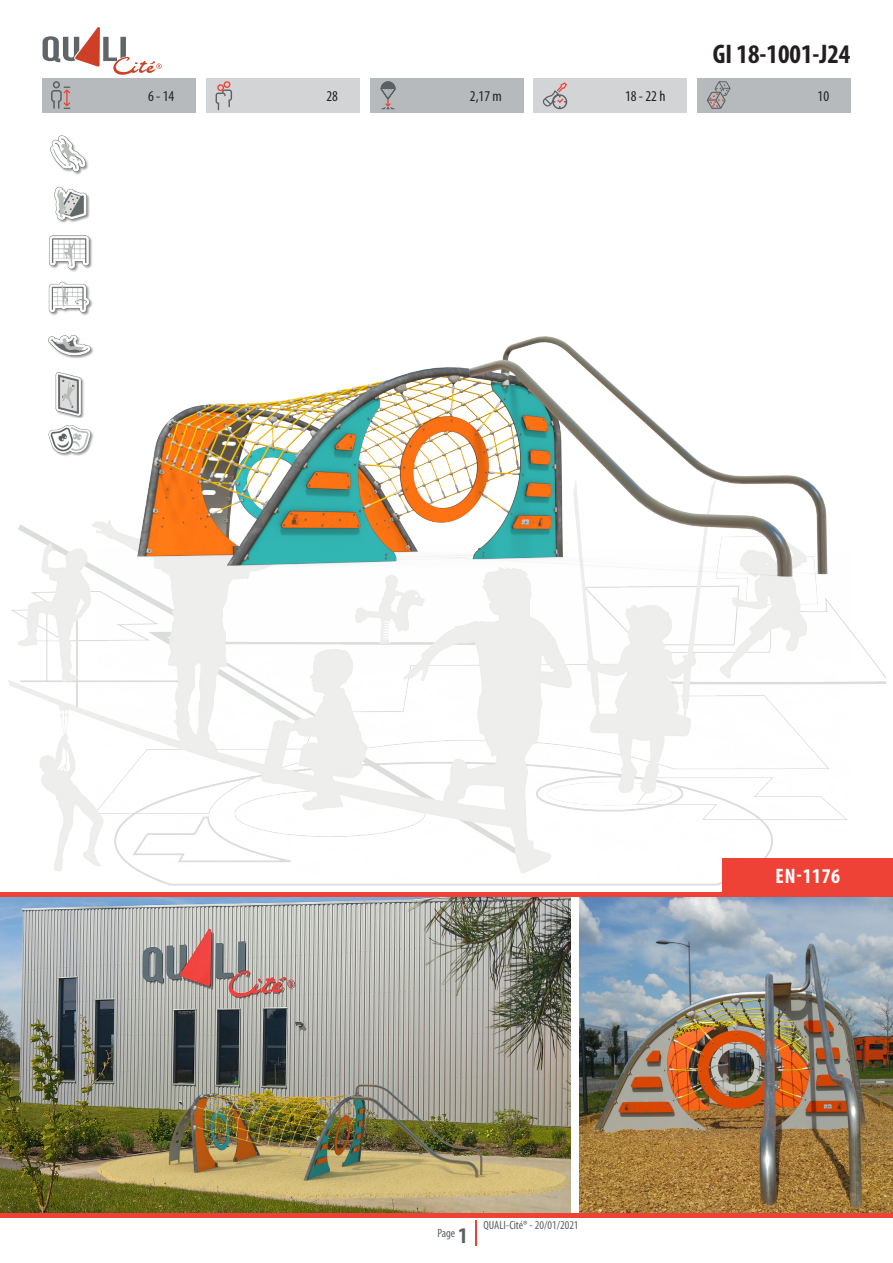
<style>
.page{position:relative;width:893px;height:1263px;background:#fff}
.page>*{position:absolute;margin:0;border:0;box-sizing:border-box;transform-origin:0 0}
.t1{font:700 condensed 27px "Myriad Pro";color:#231f20}
.t2{font:700 condensed 21px "Myriad Pro";letter-spacing:.025em;color:#fff}
.t3{font:condensed 15px "Myriad Pro";color:#231f20}
.t4{font:condensed 12px "Myriad Pro";color:#5b6064}
.s1{font-weight:700;font-size:22.5px}
</style>
<div class="page">
<div style="left:697px;top:78px;width:153px;height:35px;background:#b7babd"></div>
<svg style="left:707px;top:81px;width:23px;height:28px"></svg>
<div style="left:206px;top:78px;width:153px;height:35px;background:#d3d4d6"></div>
<svg style="left:216px;top:81px;width:16px;height:29px"></svg>
<div style="left:43px;top:78px;width:153px;height:35px;background:#b7babd"></div>
<svg style="left:51px;top:81px;width:19px;height:28px"></svg>
<div style="left:370px;top:78px;width:153px;height:35px;background:#b7babd"></div>
<svg style="left:381px;top:81px;width:15px;height:28px"></svg>
<div style="left:534px;top:78px;width:153px;height:35px;background:#d3d4d6"></div>
<svg style="left:542px;top:82px;width:25px;height:27px"></svg>
<img style="left:8px;top:521px;width:877px;height:365px">
<svg style="left:475px;top:1220px;width:1px;height:26px"></svg>
<div style="left:0;top:892px;width:893px;height:5px;background:#ee4237"></div>
<hr style="left:0;top:1213px;width:893px;height:4px;background:#ee4237">
<div style="left:722px;top:858px;width:171px;height:34px;background:#ee4237"></div>
<svg style="left:43px;top:27px;width:119px;height:48px"></svg>
<img style="left:98px;top:336px;width:752px;height:547px">
<img style="left:48px;top:135px;width:46px;height:321px">
<img style="left:0;top:897px;width:571px;height:315px">
<img style="left:580px;top:897px;width:313px;height:315px">
<p class="t1" style="left:713px;top:37px;width:139px">GI 18-1001-J24</p>
<p class="t3" style="left:148px;top:87px;width:28px">6 - 14</p>
<p class="t3" style="left:326px;top:87px;width:13px">28</p>
<p class="t3" style="left:470px;top:87px;width:33px">2,17 m</p>
<p class="t3" style="left:625px;top:87px;width:42px">18 - 22 h</p>
<p class="t3" style="left:818px;top:87px;width:13px">10</p>
<p class="t4" style="left:437px;top:1226px;width:32px">Page <span class="s1">1</span></p>
<p class="t4" style="left:483px;top:1218px;width:97px">QUALI-Cité® - 20/01/2021</p>
<h2 class="t2" style="left:776px;top:863px;width:66px">EN-1176</h2>
</div>
